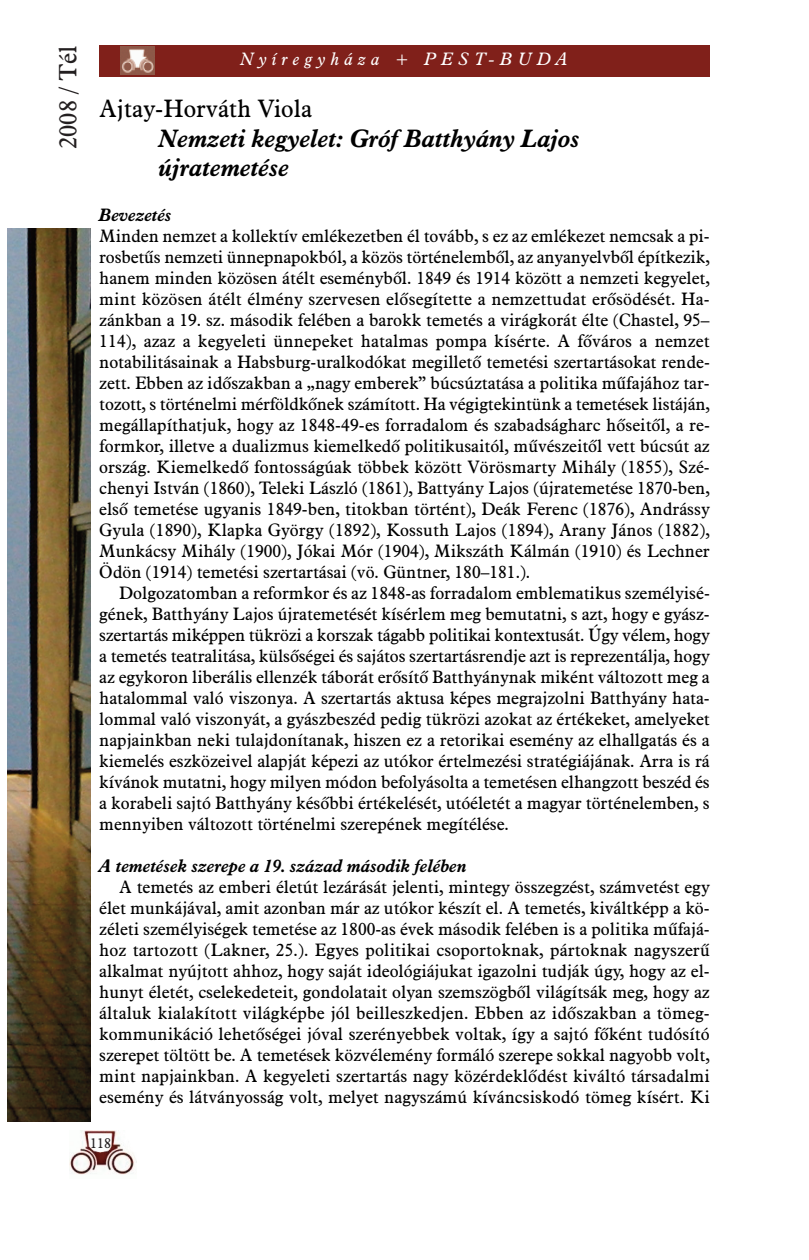
<style>
.page{position:relative;width:809px;height:1260px;background:#fff}
.page>*{position:absolute;margin:0;border:0;box-sizing:border-box;transform-origin:0 0}
.t1{font:italic 24.5px/29.4px "Aldine 721 HU Bold";color:#000}
.t2{font:24.5px "Aldine 721 HU Normal";color:#000}
.t3{font:24.5px "Aldine 721 HU Normal";color:#231f20}
.t4{font:17.5px/21px "Aldine 721 HU Normal";color:#000;text-align:justify}
.t5{font:italic 17.5px "Aldine 721 HU Bold";color:#000}
.t6{font:17.5px "Aldine 721 HU Italic";letter-spacing:.3em;color:#fff}
.t7{font:14px "Aldine 721 HU Normal";color:#231f20}
</style>
<div class="page">
<img style="left:69px;top:1130px;width:66px;height:45px">
<div style="left:99px;top:45px;width:610px;height:31px;background:#80201a"></div>
<img style="left:120px;top:47px;width:35px;height:27px">
<img style="left:7px;top:228px;width:83px;height:893px">
<h1 class="t3" style="left:54px;top:149px;width:105px;rotate:-90deg">2008 / Tél</h1>
<p class="t6" style="left:240px;top:49px;width:330px">Nyíregyháza + PEST-BUDA</p>
<h1 class="t2" style="left:99px;top:94px;width:214px">Ajtay-Horváth Viola</h1>
<h1 class="t1" style="left:159px;top:123px;width:423px">Nemzeti kegyelet: Gróf Batthyány Lajos újratemetése</h1>
<p class="t5" style="left:99px;top:205px;width:74px">Bevezetés</p>
<p class="t4" style="left:99px;top:226px;width:612px">Minden nemzet a kollektív emlékezetben él tovább, s ez az emlékezet nemcsak a pi&shy;rosbetûs nemzeti ünnepnapokból, a közös történelembôl, az anyanyelvbôl építkezik, hanem minden közösen átélt eseménybôl. 1849 és 1914 között a nemzeti kegyelet, mint közösen átélt élmény szervesen elôsegítette a nemzettudat erôsödését. Ha&shy;zánkban a 19. sz. második felében a barokk temetés a virágkorát élte (Chastel, 95— 114), azaz a kegyeleti ünnepeket hatalmas pompa kísérte. A fôváros a nemzet notabilitásainak a Habsburg-uralkodókat megilletô temetési szertartásokat rende&shy;zett. Ebben az idôszakban a „nagy emberek” búcsúztatása a politika mûfajához tar&shy;tozott, s történelmi mérföldkônek számított. Ha végigtekintünk a temetések listáján, megállapíthatjuk, hogy az 1848-49-es forradalom és szabadságharc hôseitôl, a re&shy;formkor, illetve a dualizmus kiemelkedô politikusaitól, mûvészeitôl vett búcsút az ország. Kiemelkedô fontosságúak többek között Vörösmarty Mihály (1855), Szé&shy;chenyi István (1860), Teleki László (1861), Battyány Lajos (újratemetése 1870-ben, elsô temetése ugyanis 1849-ben, titokban történt), Deák Ferenc (1876), Andrássy Gyula (1890), Klapka György (1892), Kossuth Lajos (1894), Arany János (1882), Munkácsy Mihály (1900), Jókai Mór (1904), Mikszáth Kálmán (1910) és Lechner Ödön (1914) temetési szertartásai (vö. Güntner, 180—181.).</p>
<p class="t4" style="left:99px;top:583px;width:612px;text-indent:20px">Dolgozatomban a reformkor és az 1848-as forradalom emblematikus személyisé&shy;gének, Batthyány Lajos újratemetését kísérlem meg bemutatni, s azt, hogy e gyász&shy;szertartás miképpen tükrözi a korszak tágabb politikai kontextusát. Úgy vélem, hogy a temetés teatralitása, külsôségei és sajátos szertartásrendje azt is reprezentálja, hogy az egykoron liberális ellenzék táborát erôsítô Batthyánynak miként változott meg a hatalommal való viszonya. A szertartás aktusa képes megrajzolni Batthyány hata&shy;lommal való viszonyát, a gyászbeszéd pedig tükrözi azokat az értékeket, amelyeket napjainkban neki tulajdonítanak, hiszen ez a retorikai esemény az elhallgatás és a kiemelés eszközeivel alapját képezi az utókor értelmezési stratégiájának. Arra is rá kívánok mutatni, hogy milyen módon befolyásolta a temetésen elhangzott beszéd és a korabeli sajtó Batthyány késôbbi értékelését, utóéletét a magyar történelemben, s mennyiben változott történelmi szerepének megítélése.</p>
<p class="t5" style="left:99px;top:856px;width:369px">A temetések szerepe a 19. század második felében</p>
<p class="t4" style="left:99px;top:877px;width:612px;text-indent:20px">A temetés az emberi életút lezárását jelenti, mintegy összegzést, számvetést egy élet munkájával, amit azonban már az utókor készít el. A temetés, kiváltképp a kö&shy;zéleti személyiségek temetése az 1800-as évek második felében is a politika mûfajá&shy;hoz tartozott (Lakner, 25.). Egyes politikai csoportoknak, pártoknak nagyszerû alkalmat nyújtott ahhoz, hogy saját ideológiájukat igazolni tudják úgy, hogy az el&shy;hunyt életét, cselekedeteit, gondolatait olyan szemszögbôl világítsák meg, hogy az általuk kialakított világképbe jól beilleszkedjen. Ebben az idôszakban a tömeg&shy;kommunikáció lehetôségei jóval szerényebbek voltak, így a sajtó fôként tudósító szerepet töltött be. A temetések közvélemény formáló szerepe sokkal nagyobb volt, mint napjainkban. A kegyeleti szertartás nagy közérdeklôdést kiváltó társadalmi esemény és látványosság volt, melyet nagyszámú kíváncsiskodó tömeg kísért. Ki</p>
<p class="t7" style="left:90px;top:1135px;width:22px">118</p>
</div>
